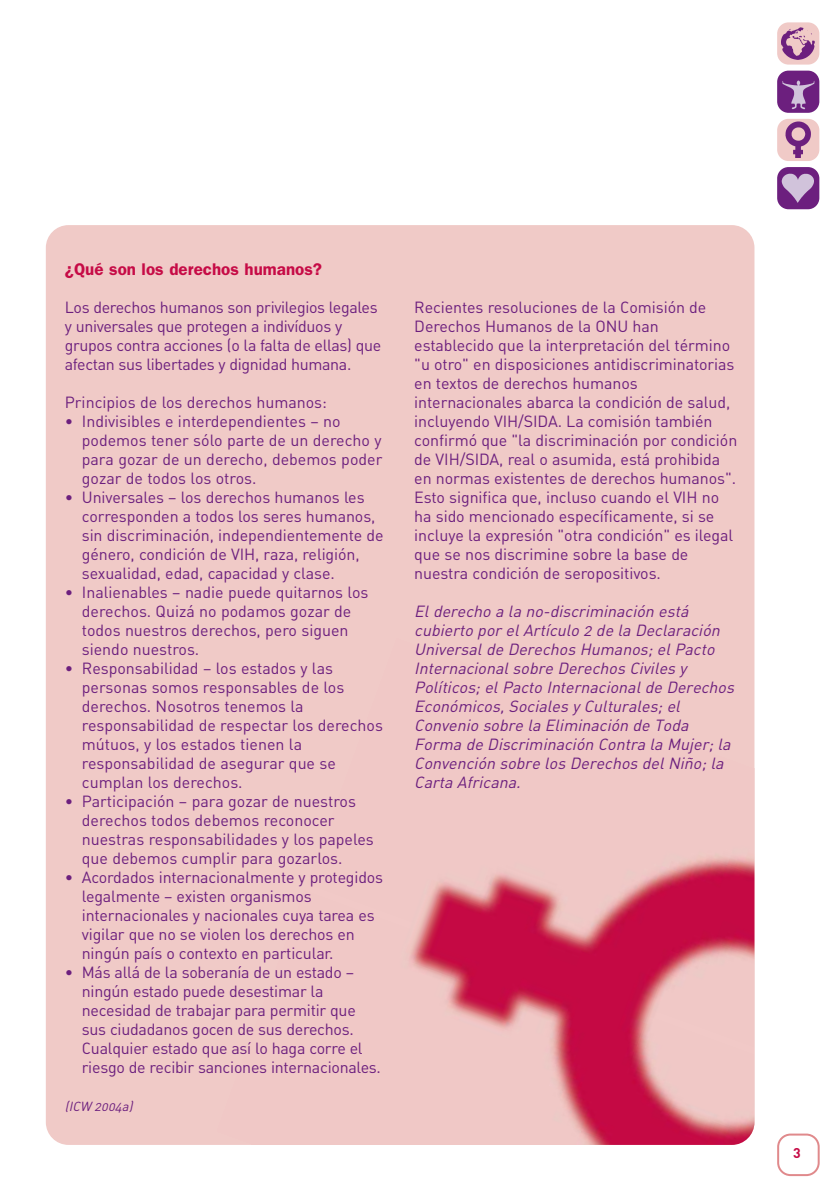
<style>
.page{position:relative;width:840px;height:1190px;background:#fff}
.page>*{position:absolute;margin:0;border:0;box-sizing:border-box;transform-origin:0 0}
.t1{font:600 17px "Franklin Gothic";color:#c60b46}
.t2{font:16px/19px "DIN Regular Alternate";letter-spacing:-.005em;color:#6c1f7e}
.t3{font:italic 16px/19px "DIN Regular Alternate";color:#6c1f7e}
.t4{font:700 14px "DIN";color:#c60b46}
.t5{font:italic 13px "DIN Regular Alternate";color:#6c1f7e}
</style>
<div class="page">
<div style="left:46px;top:225px;width:708px;height:920px;background:#f0cac7;border-radius:23px"></div>
<img style="left:409px;top:856px;width:345px;height:289px">
<div style="left:777px;top:22px;width:42px;height:43px;background:#f0cac7;border-radius:11px"></div>
<img style="left:782px;top:27px;width:33px;height:33px">
<div style="left:777px;top:71px;width:42px;height:42px;background:#6c1f7e;border-radius:11px"></div>
<img style="left:782px;top:80px;width:33px;height:30px">
<div style="left:777px;top:119px;width:42px;height:42px;background:#f0cac7;border-radius:11px"></div>
<img style="left:780px;top:122px;width:31px;height:36px">
<div style="left:777px;top:167px;width:42px;height:42px;background:#6c1f7e;border-radius:11px"></div>
<img style="left:782px;top:173px;width:32px;height:30px">
<svg style="left:777px;top:1134px;width:43px;height:42px"></svg>
<p class="t1" style="left:65px;top:263px;width:259px">¿Qué son los derechos humanos?</p>
<p class="t2" style="left:65px;top:299px;width:318px">Los derechos humanos son privilegios legales y universales que protegen a indivíduos y grupos contra acciones (o la falta de ellas) que afectan sus libertades y dignidad humana.</p>
<p class="t2" style="left:65px;top:394px;width:264px">Principios de los derechos humanos:</p>
<p class="t2" style="left:82px;top:413px;width:302px;text-indent:-17px">• Indivisibles e interdependientes – no podemos tener sólo parte de un derecho y para gozar de un derecho, debemos poder gozar de todos los otros.</p>
<p class="t2" style="left:82px;top:489px;width:303px;text-indent:-17px">• Universales – los derechos humanos les corresponden a todos los seres humanos, sin discriminación, independientemente de género, condición de VIH, raza, religión, sexualidad, edad, capacidad y clase.</p>
<p class="t2" style="left:82px;top:584px;width:288px;text-indent:-17px">• Inalienables – nadie puede quitarnos los derechos. Quizá no podamos gozar de todos nuestros derechos, pero siguen siendo nuestros.</p>
<p class="t2" style="left:82px;top:660px;width:303px;text-indent:-17px">• Responsabilidad – los estados y las personas somos responsables de los derechos. Nosotros tenemos la responsabilidad de respectar los derechos mútuos, y los estados tienen la responsabilidad de asegurar que se cumplan los derechos.</p>
<p class="t2" style="left:82px;top:793px;width:293px;text-indent:-17px">• Participación – para gozar de nuestros derechos todos debemos reconocer nuestras responsabilidades y los papeles que debemos cumplir para gozarlos.</p>
<p class="t2" style="left:82px;top:869px;width:303px;text-indent:-17px">• Acordados internacionalmente y protegidos legalmente – existen organismos internacionales y nacionales cuya tarea es vigilar que no se violen los derechos en ningún país o contexto en particular.</p>
<p class="t2" style="left:82px;top:964px;width:301px;text-indent:-17px">• Más allá de la soberanía de un estado – ningún estado puede desestimar la necesidad de trabajar para permitir que sus ciudadanos gocen de sus derechos.<br>Cualquier estado que así lo haga corre el riesgo de recibir sanciones internacionales.</p>
<p class="t5" style="left:65px;top:1102px;width:72px">(ICW 2004a)</p>
<p class="t2" style="left:414px;top:299px;width:324px">Recientes resoluciones de la Comisión de Derechos Humanos de la ONU han establecido que la interpretación del término "u otro" en disposiciones antidiscriminatorias en textos de derechos humanos internacionales abarca la condición de salud, incluyendo VIH/SIDA. La comisión también confirmó que "la discriminación por condición de VIH/SIDA, real o asumida, está prohibida en normas existentes de derechos humanos".<br>Esto significa que, incluso cuando el VIH no ha sido mencionado específicamente, si se incluye la expresión "otra condición" es ilegal que se nos discrimine sobre la base de nuestra condición de seropositivos.</p>
<p class="t3" style="left:414px;top:603px;width:324px">El derecho a la no-discriminación está cubierto por el Artículo 2 de la Declaración Universal de Derechos Humanos; el Pacto Internacional sobre Derechos Civiles y Políticos; el Pacto Internacional de Derechos Económicos, Sociales y Culturales; el Convenio sobre la Eliminación de Toda Forma de Discriminación Contra la Mujer; la Convención sobre los Derechos del Niño; la Carta Africana.</p>
<p class="t4" style="left:793px;top:1148px;width:9px">3</p>
</div>
